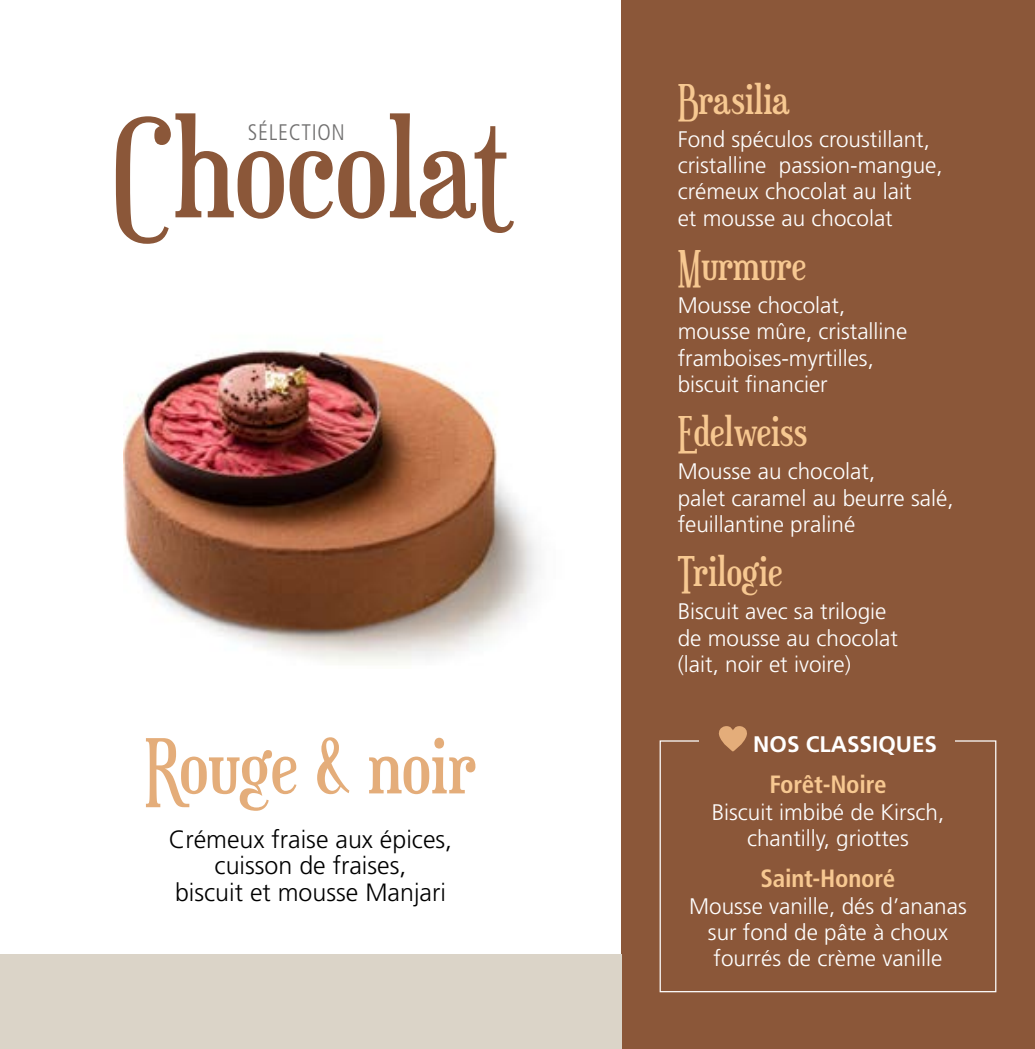
<style>
.page{position:relative;width:1035px;height:1049px;background:#fff}
.page>*{position:absolute;margin:0;border:0;box-sizing:border-box;transform-origin:0 0}
.t1{font:135px "Euphorigenic";color:#8b5739}
.t2{font:75px "Euphorigenic";color:#e4ad7a}
.t3{font:40px "Euphorigenic";color:#f7c891}
.t4{font:300 25px/26.2px "Frutiger";color:#000;text-align:center}
.t5{font:700 condensed 25px "Frutiger";letter-spacing:-.01em;color:#f7c891}
.t6{font:300 22.5px/26.2px "Frutiger";color:#fff}
.t7{font:700 22.5px "Frutiger";color:#fff}
.t8{font:300 condensed 22.5px "Frutiger";letter-spacing:.03em;color:#706f6f}
</style>
<div class="page">
<div style="left:621px;top:0;width:414px;height:1049px;background:#8b5739"></div>
<img style="left:123px;top:339px;width:417px;height:324px">
<div style="left:0;top:954px;width:621px;height:95px;background:#dbd4c8"></div>
<div style="left:659px;top:740px;width:337px;height:252px;border:1px solid #fff"></div>
<div style="left:699px;top:734px;width:255px;height:33px;background:#8b5739"></div>
<svg style="left:718px;top:726px;width:29px;height:25px"></svg>
<h1 class="t1" style="left:112px;top:87px;width:397px">Chocolat</h1>
<p class="t8" style="left:248px;top:119px;width:99px">SÉLECTION</p>
<h2 class="t2" style="left:144px;top:721px;width:333px">Rouge &amp; noir</h2>
<p class="t4" style="left:169px;top:826px;width:285px">Crémeux fraise aux épices, cuisson de fraises,<br>biscuit et mousse Manjari</p>
<h3 class="t3" style="left:677px;top:75px;width:114px">Brasilia</h3>
<p class="t6" style="left:677px;top:126px;width:267px">Fond spéculos croustillant, cristalline passion-mangue, crémeux chocolat au lait<br>et mousse au chocolat</p>
<h3 class="t3" style="left:677px;top:241px;width:130px">Murmure</h3>
<p class="t6" style="left:677px;top:292px;width:231px">Mousse chocolat, mousse mûre, cristalline framboises-myrtilles, biscuit financier</p>
<h3 class="t3" style="left:677px;top:407px;width:131px">Edelweiss</h3>
<p class="t6" style="left:677px;top:458px;width:277px">Mousse au chocolat,<br>palet caramel au beurre salé, feuillantine praliné</p>
<h3 class="t3" style="left:677px;top:547px;width:106px">Trilogie</h3>
<p class="t6" style="left:677px;top:598px;width:222px">Biscuit avec sa trilogie de mousse au chocolat (lait, noir et ivoire)</p>
<p class="t7" style="left:753px;top:730px;width:185px">NOS CLASSIQUES</p>
<p class="t5" style="left:769px;top:770px;width:119px">Forêt-Noire</p>
<p class="t6" style="left:711px;top:798px;width:234px;text-align:center">Biscuit imbibé de Kirsch, chantilly, griottes</p>
<p class="t5" style="left:760px;top:864px;width:136px">Saint-Honoré</p>
<p class="t6" style="left:689px;top:893px;width:279px;text-align:center">Mousse vanille, dés d’ananas sur fond de pâte à choux fourrés de crème vanille</p>
</div>
